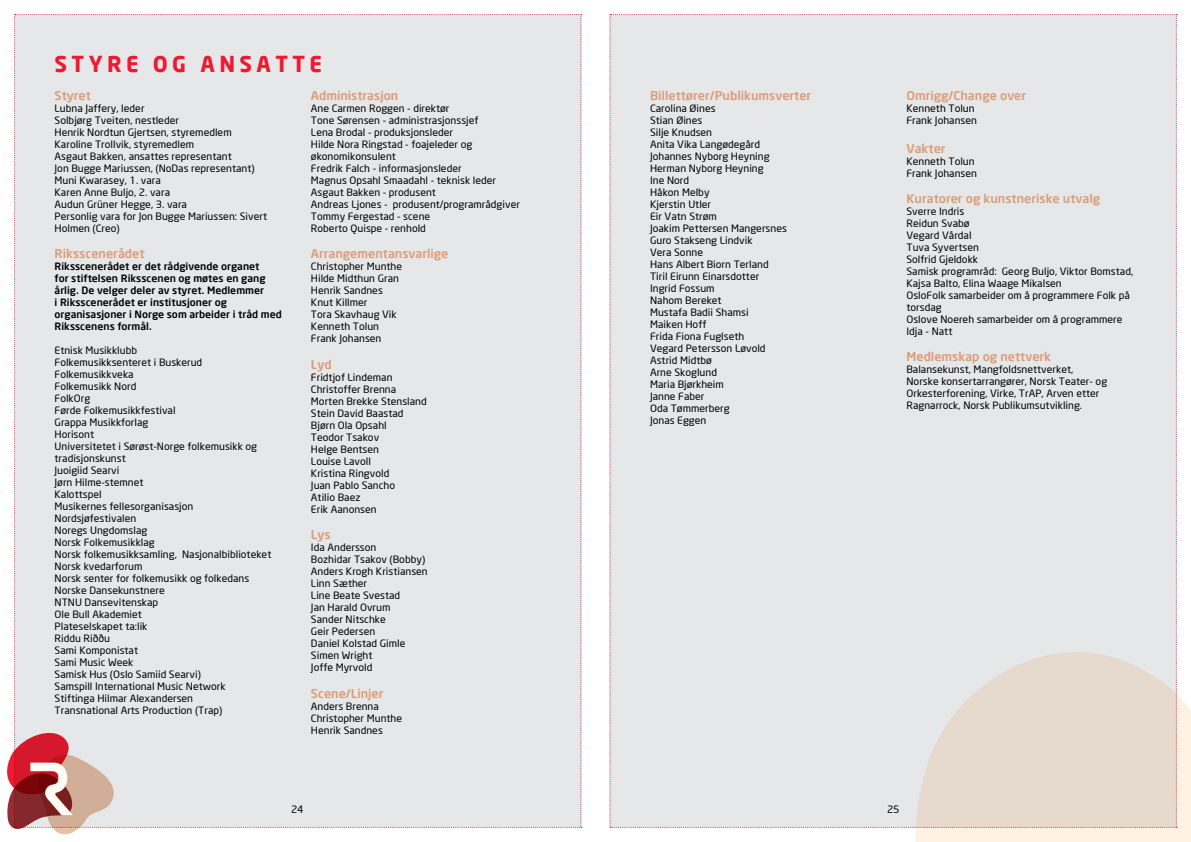
<style>
.page{position:relative;width:1191px;height:842px;background:#fff}
.page>*{position:absolute;margin:0;border:0;box-sizing:border-box;transform-origin:0 0}
.t1{font:700 21.6px "Neo Sans";letter-spacing:.2em;color:#ed1b31}
.t2{font:500 12px "Neo Sans";color:#db9d79;scale:1.05 1}
.t3{font:10px/12px "Neo Sans";color:#000;scale:1.05 1}
.t4{font:500 10px/12px "Neo Sans";color:#000;scale:1.05 1}
</style>
<div class="page">
<div style="left:7px;top:14px;width:575px;height:821px;background:#e6e7e8"></div>
<div style="left:609px;top:14px;width:568px;height:814px;background:#e6e7e8"></div>
<svg style="left:911px;top:637px;width:280px;height:205px;background:#e8dfd6"></svg>
<h1 class="t1" style="left:55px;top:50px;width:269px">STYRE OG ANSATTE</h1>
<p class="t2" style="left:55px;top:88px;width:36px">Styret</p>
<p class="t3" style="left:55px;top:102px;width:204px">Lubna Jaffery, leder<br>Solbjørg Tveiten, nestleder<br>Henrik Nordtun Gjertsen, styremedlem<br>Karoline Trollvik, styremedlem<br>Asgaut Bakken, ansattes representant<br>Jon Bugge Mariussen, (NoDas representant)<br>Muni Kwarasey, 1. vara<br>Karen Anne Buljo, 2. vara<br>Audun Grüner Hegge, 3. vara<br>Personlig vara for Jon Bugge Mariussen: Sivert<br>Holmen (Creo)</p>
<p class="t2" style="left:55px;top:246px;width:87px">Riksscenerådet</p>
<p class="t4" style="left:55px;top:260px;width:218px">Riksscenerådet er det rådgivende organet<br>for stiftelsen Riksscenen og møtes en gang årlig. De velger deler av styret. Medlemmer<br>i Riksscenerådet er institusjoner og organisasjoner i Norge som arbeider i tråd med Riksscenens formål.</p>
<p class="t3" style="left:55px;top:344px;width:208px">Etnisk Musikklubb<br>Folkemusikksenteret i Buskerud<br>Folkemusikkveka<br>Folkemusikk Nord<br>FolkOrg<br>Førde Folkemusikkfestival<br>Grappa Musikkforlag<br>Horisont<br>Universitetet i Sørøst-Norge folkemusikk og tradisjonskunst<br>Juoigiid Searvi<br>Jørn Hilme-stemnet<br>Kalottspel<br>Musikernes fellesorganisasjon<br>Nordsjøfestivalen<br>Noregs Ungdomslag<br>Norsk Folkemusikklag<br>Norsk folkemusikksamling, Nasjonalbiblioteket<br>Norsk kvedarforum<br>Norsk senter for folkemusikk og folkedans<br>Norske Dansekunstnere<br>NTNU Dansevitenskap<br>Ole Bull Akademiet<br>Plateselskapet ta:lik<br>Riddu Riððu<br>Sami Komponistat<br>Sami Music Week<br>Samisk Hus (Oslo Samiid Searvi)<br>Samspill International Music Network<br>Stiftinga Hilmar Alexandersen<br>Transnational Arts Production (Trap)</p>
<p class="t2" style="left:311px;top:88px;width:85px">Administrasjon</p>
<p class="t3" style="left:311px;top:102px;width:200px">Ane Carmen Roggen - direktør<br>Tone Sørensen - administrasjonssjef<br>Lena Brodal - produksjonsleder<br>Hilde Nora Ringstad - foajeleder og økonomikonsulent<br>Fredrik Falch - informasjonsleder<br>Magnus Opsahl Smaadahl - teknisk leder<br>Asgaut Bakken - produsent<br>Andreas Ljones - produsent/programrådgiver<br>Tommy Fergestad - scene<br>Roberto Quispe - renhold</p>
<p class="t2" style="left:311px;top:246px;width:132px">Arrangementansvarlige</p>
<p class="t3" style="left:311px;top:260px;width:88px">Christopher Munthe<br>Hilde Midthun Gran<br>Henrik Sandnes<br>Knut Killmer<br>Tora Skavhaug Vik<br>Kenneth Tolun<br>Frank Johansen</p>
<p class="t2" style="left:311px;top:357px;width:21px">Lyd</p>
<p class="t3" style="left:311px;top:371px;width:112px">Fridtjof Lindeman<br>Christoffer Brenna<br>Morten Brekke Stensland<br>Stein David Baastad<br>Bjørn Ola Opsahl<br>Teodor Tsakov<br>Helge Bentsen<br>Louise Lavoll<br>Kristina Ringvold<br>Juan Pablo Sancho<br>Atilio Baez<br>Erik Aanonsen</p>
<p class="t2" style="left:311px;top:527px;width:20px">Lys</p>
<p class="t3" style="left:311px;top:541px;width:113px">Ida Andersson<br>Bozhidar Tsakov (Bobby)<br>Anders Krogh Kristiansen<br>Linn Sæther<br>Line Beate Svestad<br>Jan Harald Ovrum<br>Sander Nitschke<br>Geir Pedersen<br>Daniel Kolstad Gimle<br>Simen Wright<br>Joffe Myrvold</p>
<p class="t2" style="left:311px;top:685px;width:71px">Scene/Linjer</p>
<p class="t3" style="left:311px;top:700px;width:88px">Anders Brenna<br>Christopher Munthe<br>Henrik Sandnes</p>
<p class="t2" style="left:650px;top:88px;width:155px">Billettører/Publikumsverter</p>
<p class="t3" style="left:650px;top:102px;width:132px">Carolina Øines<br>Stian Øines<br>Silje Knudsen<br>Anita Vika Langødegård<br>Johannes Nyborg Heyning<br>Herman Nyborg Heyning<br>Ine Nord<br>Håkon Melby<br>Kjerstin Utler<br>Eir Vatn Strøm<br>Joakim Pettersen Mangersnes<br>Guro Stakseng Lindvik<br>Vera Sonne<br>Hans Albert Biorn Terland<br>Tiril Eirunn Einarsdotter<br>Ingrid Fossum<br>Nahom Bereket<br>Mustafa Badii Shamsi<br>Maiken Hoff<br>Frida Fiona Fuglseth<br>Vegard Petersson Løvold<br>Astrid Midtbø<br>Arne Skoglund<br>Maria Bjørkheim<br>Janne Faber<br>Oda Tømmerberg<br>Jonas Eggen</p>
<p class="t2" style="left:906px;top:88px;width:116px">Omrigg/Change over</p>
<p class="t3" style="left:906px;top:102px;width:69px">Kenneth Tolun<br>Frank Johansen</p>
<p class="t2" style="left:906px;top:141px;width:39px">Vakter</p>
<p class="t3" style="left:906px;top:155px;width:69px">Kenneth Tolun<br>Frank Johansen</p>
<p class="t2" style="left:906px;top:191px;width:186px">Kuratorer og kunstneriske utvalg</p>
<p class="t3" style="left:906px;top:205px;width:217px">Sverre Indris<br>Reidun Svabø<br>Vegard Vårdal<br>Tuva Syvertsen<br>Solfrid Gjeldokk<br>Samisk programråd: Georg Buljo, Viktor Bomstad,<br>Kajsa Balto, Elina Waage Mikalsen<br>OsloFolk samarbeider om å programmere Folk på torsdag<br>Oslove Noereh samarbeider om å programmere<br>Idja - Natt</p>
<p class="t2" style="left:906px;top:349px;width:139px">Medlemskap og nettverk</p>
<p class="t3" style="left:906px;top:364px;width:193px">Balansekunst, Mangfoldsnettverket, Norske konsertarrangører, Norsk Teater- og Orkesterforening, Virke, TrAP, Arven etter Ragnarrock, Norsk Publikumsutvikling.</p>
<p class="t3" style="left:291px;top:803px;width:13px">24</p>
<p class="t3" style="left:887px;top:803px;width:13px">25</p>
</div>
